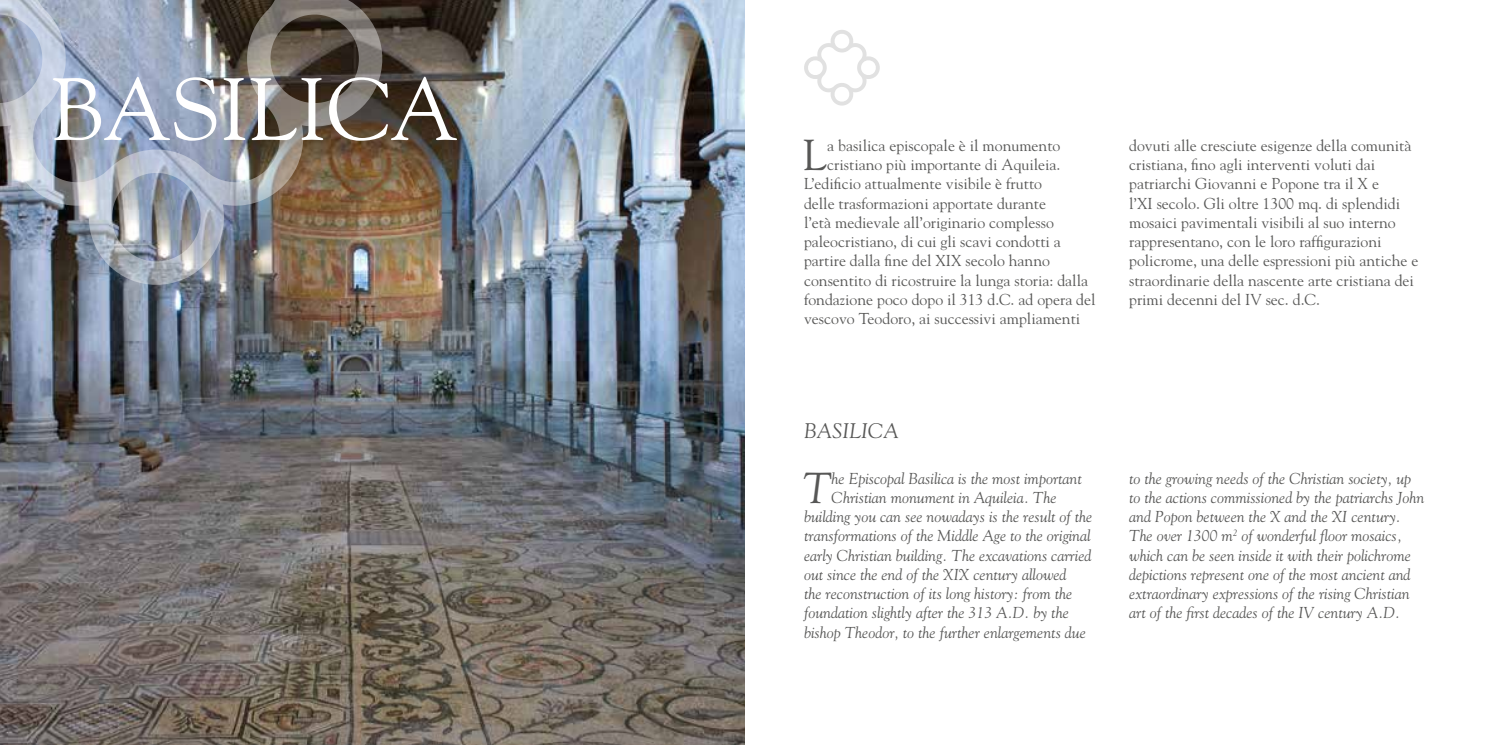
<style>
.page{position:relative;width:1489px;height:745px;background:#fff}
.page>*{position:absolute;margin:0;border:0;box-sizing:border-box;transform-origin:0 0}
.t1{font:87.5px "Goudy Std";color:#fff}
.t2{font:43.05px "Goudy Std";color:#575756}
.t3{font:italic 43.05px "Goudy Std";color:#575756}
.t4{font:italic 21px "Goudy Std";color:#575756}
.t5{font:15.75px/19.2px "Goudy Std";color:#575756}
.t6{font:italic 15.75px/19.2px "Goudy Std";color:#575756}
</style>
<div class="page">
<img style="left:0;top:0;width:744px;height:744px">
<img style="left:0;top:0;width:384px;height:286px">
<svg style="left:804px;top:30px;width:76px;height:76px"></svg>
<h1 class="t1" style="left:50px;top:55px;width:105px">Basilica</h1>
<h2 class="t2" style="left:803px;top:128px;width:25px">L</h2>
<p class="t5" style="left:827px;top:135px;width:235px">a basilica episcopale è il monumento</p>
<p class="t5" style="left:827px;top:155px;width:235px">cristiano più importante di Aquileia.</p>
<p class="t5" style="left:804px;top:174px;width:239px">L’edificio attualmente visibile è frutto</p>
<p class="t5" style="left:804px;top:193px;width:243px">delle trasformazioni apportate durante</p>
<p class="t5" style="left:804px;top:212px;width:251px">l’età medievale all’originario complesso</p>
<p class="t5" style="left:804px;top:232px;width:258px">paleocristiano, di cui gli scavi condotti a</p>
<p class="t5" style="left:804px;top:251px;width:247px">partire dalla fine del XIX secolo hanno</p>
<p class="t5" style="left:804px;top:270px;width:285px">consentito di ricostruire la lunga storia: dalla</p>
<p class="t5" style="left:804px;top:289px;width:293px">fondazione poco dopo il 313 d.C. ad opera del</p>
<p class="t5" style="left:804px;top:309px;width:278px">vescovo Teodoro, ai successivi ampliamenti</p>
<p class="t5" style="left:1129px;top:135px;width:291px">dovuti alle cresciute esigenze della comunità cristiana, fino agli interventi voluti dai patriarchi Giovanni e Popone tra il X e<br>l’XI secolo. Gli oltre 1300 mq. di splendidi mosaici pavimentali visibili al suo interno rappresentano, con le loro raffigurazioni policrome, una delle espressioni più antiche e straordinarie della nascente arte cristiana dei primi decenni del IV sec. d.C.</p>
<h3 class="t4" style="left:804px;top:417px;width:80px">Basilica</h3>
<h2 class="t3" style="left:802px;top:461px;width:30px">T</h2>
<p class="t6" style="left:831px;top:468px;width:252px">he Episcopal Basilica is the most important</p>
<p class="t6" style="left:831px;top:487px;width:226px">Christian monument in Aquileia. The</p>
<p class="t6" style="left:804px;top:506px;width:290px">building you can see nowadays is the result of the</p>
<p class="t6" style="left:804px;top:526px;width:288px">transformations of the Middle Age to the original</p>
<p class="t6" style="left:804px;top:545px;width:289px">early Christian building. The excavations carried</p>
<p class="t6" style="left:804px;top:564px;width:264px">out since the end of the XIX century allowed</p>
<p class="t6" style="left:804px;top:583px;width:270px">the reconstruction of its long history: from the</p>
<p class="t6" style="left:804px;top:603px;width:266px">foundation slightly after the 313 A.D. by the</p>
<p class="t6" style="left:804px;top:622px;width:283px">bishop Theodor, to the further enlargements due</p>
<p class="t6" style="left:1129px;top:468px;width:297px">to the growing needs of the Christian society, up to the actions commissioned by the patriarchs John and Popon between the X and the XI century.<br>The over 1300 m<sup>2</sup> of wonderful floor mosaics, which can be seen inside it with their polichrome depictions represent one of the most ancient and extraordinary expressions of the rising Christian art of the first decades of the IV century A.D.</p>
</div>
